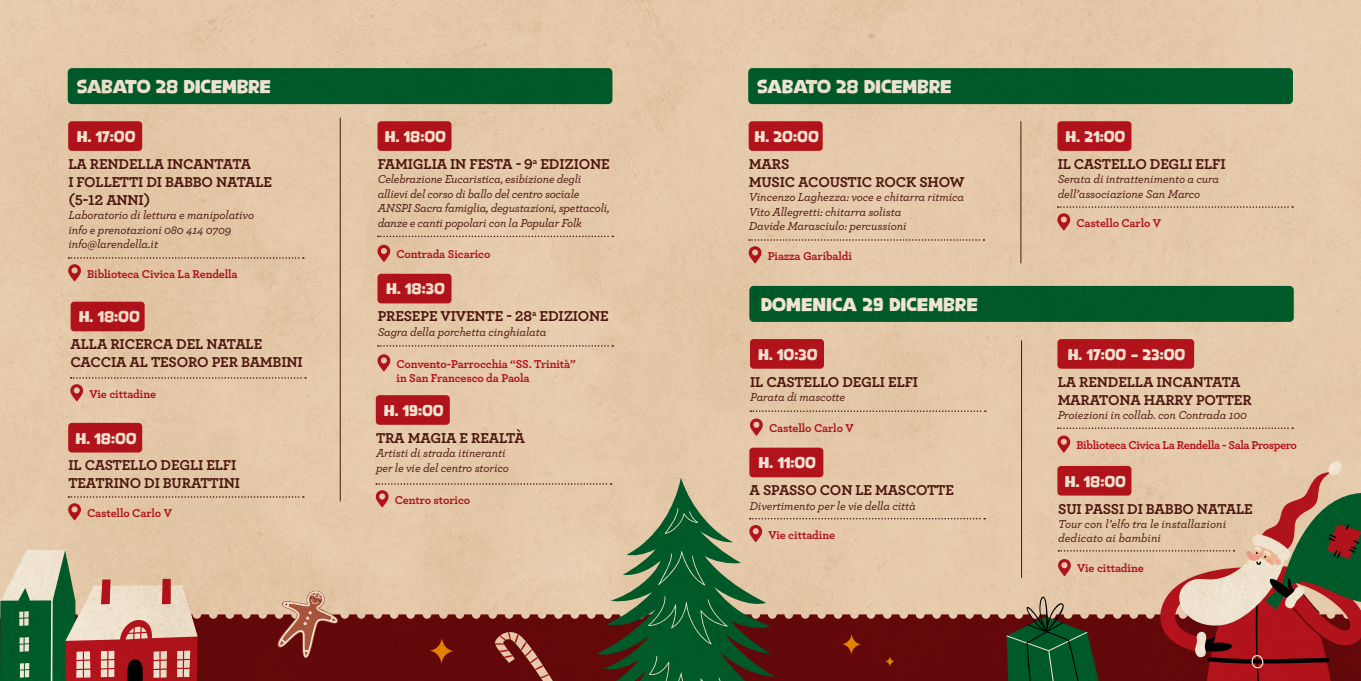
<style>
.page{position:relative;width:1361px;height:681px;background:#fff}
.page>*{position:absolute;margin:0;border:0;box-sizing:border-box;transform-origin:0 0}
.t1{font:18px "Brown Beige";letter-spacing:-.01em;color:#fff}
.t2{font:700 15px/18px "Archer Pro";letter-spacing:-.01em;color:#521813}
.t3{font:15px "Brown Beige";color:#fff}
.t4{font:italic 500 12px/14.4px "Archer Pro";letter-spacing:-.01em;color:#521813}
.t5{font:700 12px/14.4px "Archer Pro";letter-spacing:-.015em;color:#be1622}
</style>
<div class="page">
<img style="left:0;top:0;width:1361px;height:680px">
<h1 class="t1" style="left:77px;top:75px;width:196px">SABATO 28 DICEMBRE</h1>
<h1 class="t1" style="left:757px;top:75px;width:196px">SABATO 28 DICEMBRE</h1>
<p class="t3" style="left:77px;top:127px;width:60px">H. 17:00</p>
<p class="t2" style="left:68px;top:154px;width:205px">LA RENDELLA INCANTATA<br>I FOLLETTI DI BABBO NATALE (5-12 ANNI)</p>
<p class="t4" style="left:68px;top:207px;width:187px">Laboratorio di lettura e manipolativo info e prenotazioni 080 414 0709 info@larendella.it</p>
<p class="t5" style="left:87px;top:266px;width:152px">Biblioteca Civica La Rendella</p>
<p class="t3" style="left:79px;top:307px;width:63px">H. 18:00</p>
<p class="t2" style="left:71px;top:334px;width:234px">ALLA RICERCA DEL NATALE<br>CACCIA AL TESORO PER BAMBINI</p>
<p class="t5" style="left:89px;top:385px;width:68px">Vie cittadine</p>
<p class="t3" style="left:76px;top:428px;width:63px">H. 18:00</p>
<p class="t2" style="left:68px;top:455px;width:173px">IL CASTELLO DEGLI ELFI<br>TEATRINO DI BURATTINI</p>
<p class="t5" style="left:87px;top:504px;width:86px">Castello Carlo V</p>
<p class="t3" style="left:385px;top:127px;width:63px">H. 18:00</p>
<p class="t2" style="left:378px;top:154px;width:234px">FAMIGLIA IN FESTA - 9<sup>a</sup> EDIZIONE</p>
<p class="t4" style="left:378px;top:171px;width:233px">Celebrazione Eucaristica, esibizione degli allievi del corso di ballo del centro sociale ANSPI Sacra famiglia, degustazioni, spettacoli, danze e canti popolari con la Popular Folk</p>
<p class="t5" style="left:396px;top:246px;width:95px">Contrada Sicarico</p>
<p class="t3" style="left:386px;top:279px;width:60px">H. 18:30</p>
<p class="t2" style="left:378px;top:306px;width:233px">PRESEPE VIVENTE - 28<sup>a</sup> EDIZIONE</p>
<p class="t4" style="left:378px;top:323px;width:170px">Sagra della porchetta cinghialata</p>
<p class="t5" style="left:396px;top:356px;width:181px">Convento-Parrocchia “SS. Trinità” in San Francesco da Paola</p>
<p class="t3" style="left:384px;top:401px;width:61px">H. 19:00</p>
<p class="t2" style="left:376px;top:427px;width:150px">TRA MAGIA E REALTÀ</p>
<p class="t4" style="left:376px;top:445px;width:134px">Artisti di strada itineranti per le vie del centro storico</p>
<p class="t5" style="left:395px;top:491px;width:77px">Centro storico</p>
<p class="t3" style="left:754px;top:127px;width:66px">H. 20:00</p>
<p class="t2" style="left:749px;top:154px;width:217px">MARS<br>MUSIC ACOUSTIC ROCK SHOW</p>
<p class="t4" style="left:749px;top:189px;width:217px">Vincenzo Laghezza: voce e chitarra ritmica<br>Vito Allegretti: chitarra solista<br>Davide Marasciulo: percussioni</p>
<p class="t5" style="left:767px;top:248px;width:86px">Piazza Garibaldi</p>
<h1 class="t1" style="left:761px;top:293px;width:219px">DOMENICA 29 DICEMBRE</h1>
<p class="t3" style="left:758px;top:345px;width:61px">H. 10:30</p>
<p class="t2" style="left:750px;top:371px;width:169px">IL CASTELLO DEGLI ELFI</p>
<p class="t4" style="left:750px;top:389px;width:96px">Parata di mascotte</p>
<p class="t5" style="left:769px;top:420px;width:86px">Castello Carlo V</p>
<p class="t3" style="left:758px;top:453px;width:59px">H. 11:00</p>
<p class="t2" style="left:749px;top:480px;width:206px">A SPASSO CON LE MASCOTTE</p>
<p class="t4" style="left:749px;top:497px;width:168px">Divertimento per le vie della città</p>
<p class="t5" style="left:768px;top:526px;width:68px">Vie cittadine</p>
<p class="t3" style="left:1065px;top:127px;width:61px">H. 21:00</p>
<p class="t2" style="left:1057px;top:154px;width:169px">IL CASTELLO DEGLI ELFI</p>
<p class="t4" style="left:1057px;top:171px;width:163px">Serata di intrattenimento a cura dell’associazione San Marco</p>
<p class="t5" style="left:1076px;top:215px;width:86px">Castello Carlo V</p>
<p class="t3" style="left:1067px;top:345px;width:119px">H. 17:00 - 23:00</p>
<p class="t2" style="left:1057px;top:371px;width:195px">LA RENDELLA INCANTATA<br>MARATONA HARRY POTTER</p>
<p class="t4" style="left:1057px;top:407px;width:191px">Proiezioni in collab. con Contrada 100</p>
<p class="t5" style="left:1076px;top:437px;width:222px">Biblioteca Civica La Rendella - Sala Prospero</p>
<p class="t3" style="left:1065px;top:471px;width:63px">H. 18:00</p>
<p class="t2" style="left:1058px;top:498px;width:196px">SUI PASSI DI BABBO NATALE</p>
<p class="t4" style="left:1058px;top:515px;width:169px">Tour con l’elfo tra le installazioni dedicato ai bambini</p>
<p class="t5" style="left:1077px;top:559px;width:68px">Vie cittadine</p>
</div>
